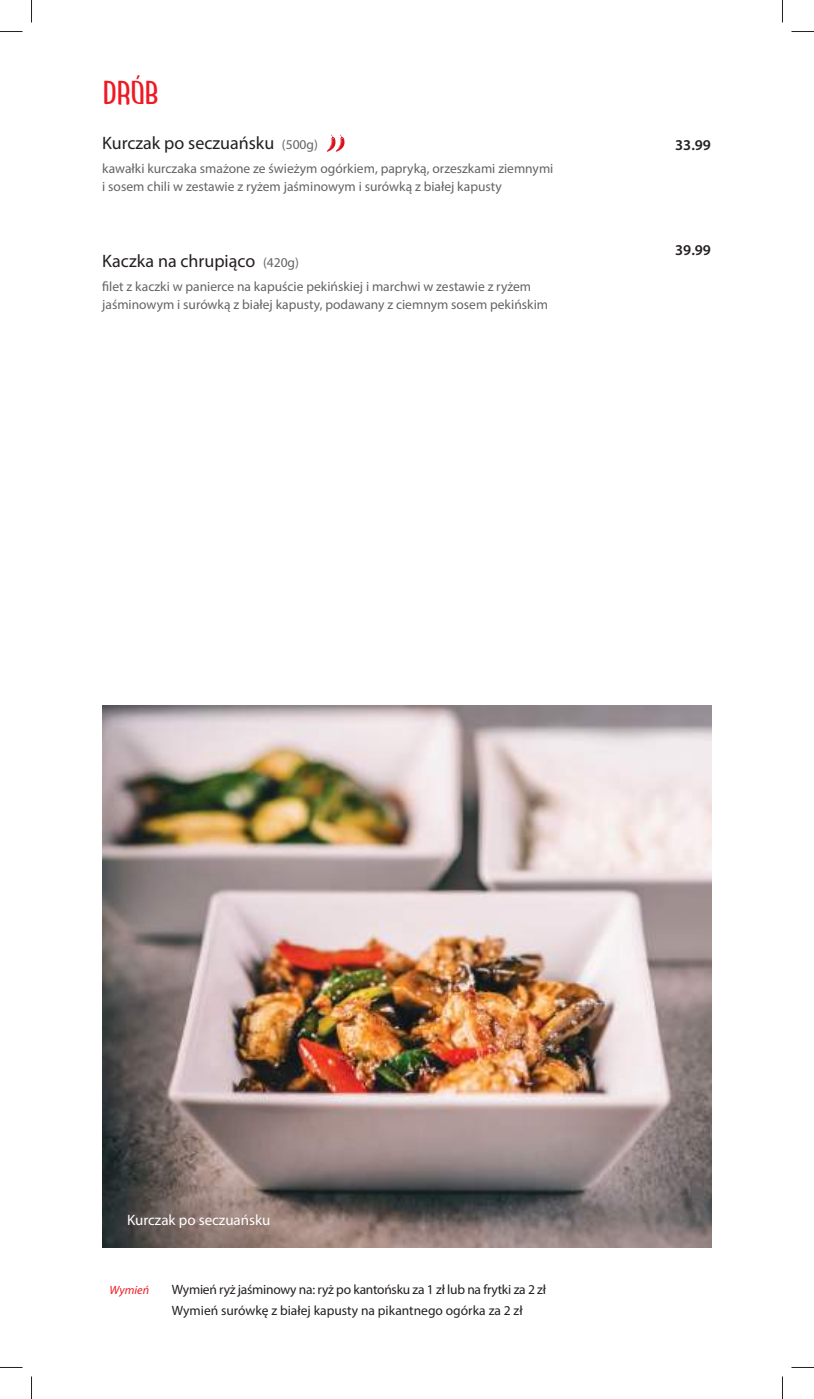
<style>
.page{position:relative;width:814px;height:1399px;background:#fff}
.page>*{position:absolute;margin:0;border:0;box-sizing:border-box;transform-origin:0 0}
.t1{font:33px "Clip Condensed";color:#ef1923}
.t2{font:18px "Myriad Pro";color:#241f1f}
.t3{font:15px "Myriad Pro";color:#fff}
.t4{font:600 15px "Myriad Pro";color:#241f1f}
.t5{font:13.5px/18px "Myriad Pro";color:#656365}
.t6{font:13.5px/21px "Myriad Pro";letter-spacing:-.005em;color:#241f1f}
.t7{font:italic 12px "Myriad Pro";color:#ef1923}
.s1{font-size:13.5px;color:#656365}
</style>
<div class="page">
<img style="left:102px;top:705px;width:609px;height:542px">
<svg style="left:326px;top:135px;width:19px;height:17px"></svg>
<svg style="left:0;top:31px;width:22px;height:1px"></svg>
<svg style="left:791px;top:31px;width:22px;height:1px"></svg>
<svg style="left:31px;top:0;width:1px;height:22px"></svg>
<svg style="left:31px;top:1376px;width:1px;height:22px"></svg>
<svg style="left:782px;top:0;width:1px;height:22px"></svg>
<svg style="left:782px;top:1376px;width:1px;height:22px"></svg>
<h1 class="t1" style="left:102px;top:75px;width:56px">DrÓb</h1>
<h2 class="t2" style="left:102px;top:132px;width:217px">Kurczak po seczuańsku <span class="s1">(500g)</span></h2>
<p class="t4" style="left:675px;top:136px;width:37px">33.99</p>
<p class="t5" style="left:102px;top:159px;width:452px">kawałki kurczaka smażone ze świeżym ogórkiem, papryką, orzeszkami ziemnymi i sosem chili w zestawie z ryżem jaśminowym i surówką z białej kapusty</p>
<h2 class="t2" style="left:102px;top:250px;width:198px">Kaczka na chrupiąco <span class="s1">(420g)</span></h2>
<p class="t5" style="left:102px;top:277px;width:447px">filet z kaczki w panierce na kapuście pekińskiej i marchwi w zestawie z ryżem jaśminowym i surówką z białej kapusty, podawany z ciemnym sosem pekińskim</p>
<p class="t4" style="left:675px;top:241px;width:37px">39.99</p>
<p class="t3" style="left:127px;top:1210px;width:145px">Kurczak po seczuańsku</p>
<p class="t7" style="left:109px;top:1282px;width:41px">Wymień</p>
<p class="t6" style="left:172px;top:1278px;width:375px">Wymień ryż jaśminowy na: ryż po kantońsku za 1 zł lub na frytki za 2 zł<br>Wymień surówkę z białej kapusty na pikantnego ogórka za 2 zł</p>
</div>
